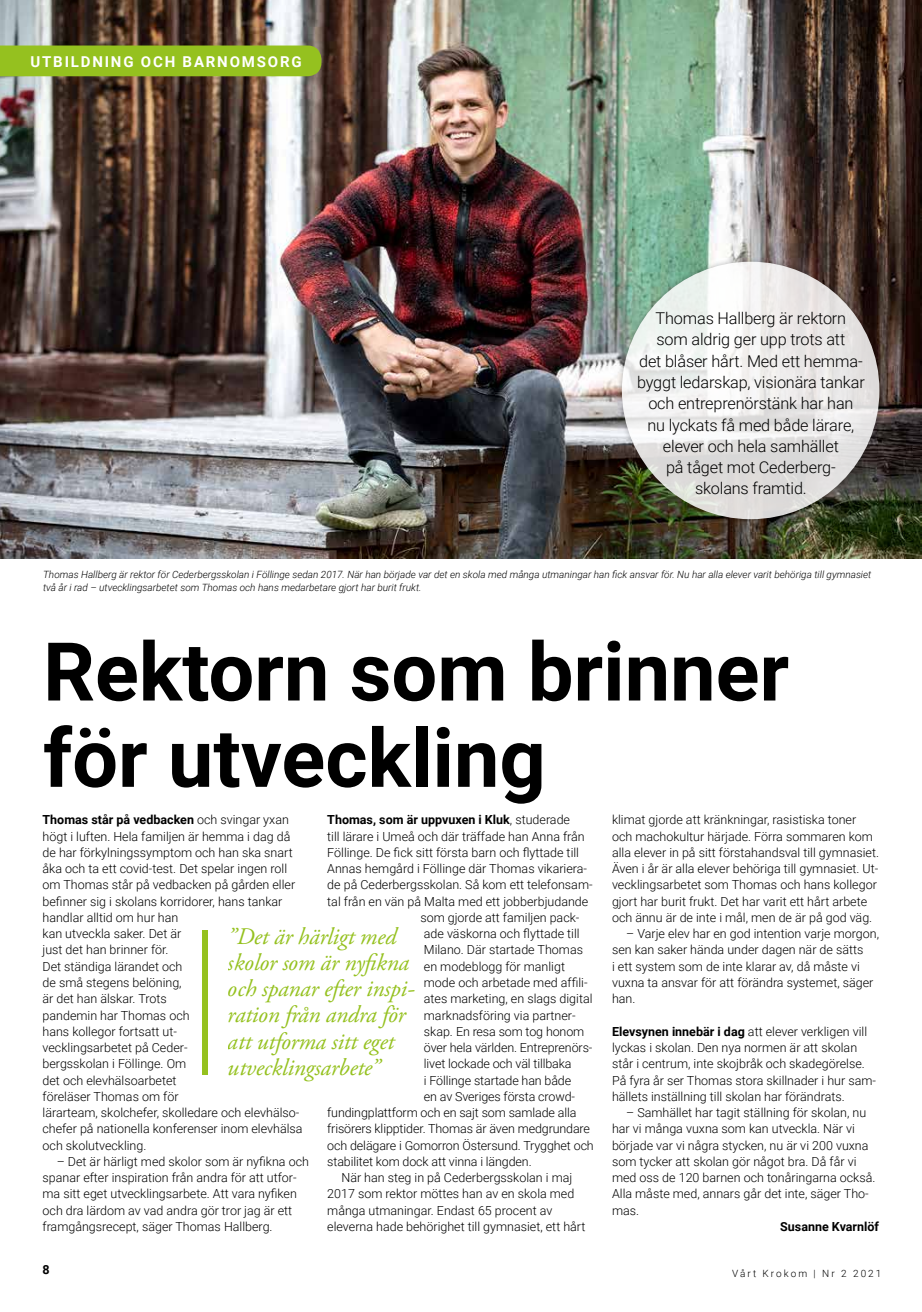
<style>
.page{position:relative;width:922px;height:1312px;background:#fff}
.page>*{position:absolute;margin:0;border:0;box-sizing:border-box;transform-origin:0 0}
.t1{font:700 81.12px/86.2px "Roboto";color:#000}
.t2{font:italic 23.75px/26.2px "Adobe Garamond Pro";letter-spacing:-.01em;color:#95c11f}
.t3{font:300 16.25px/21.2px "Roboto";letter-spacing:-.01em;color:#000;text-align:center}
.t4{font:700 15px "Roboto";letter-spacing:.12em;color:#fff}
.t5{font:300 12.5px/16.2px "Roboto";color:#000}
.t6{font:700 12.5px "Roboto";color:#000}
.t7{font:italic 300 10px/12.5px "Roboto";color:#000}
.t8{font:300 10px "Roboto";letter-spacing:.2em;color:#000}
.s1{font-weight:700}
.s2{font-weight:300}
</style>
<div class="page">
<img style="left:0;top:0;width:921px;height:558px">
<div style="left:202px;top:930px;width:6px;height:144px;background:#95c11f"></div>
<div style="left:0;top:45px;width:321px;height:31px;background:#95c11f"></div>
<div style="left:615px;top:256px;width:270px;height:269px;background:#000;opacity:.3"></div>
<svg style="left:621px;top:261px;width:258px;height:258px"></svg>
<p class="t4" style="left:31px;top:51px;width:272px">UTBILDNING OCH BARNOMSORG</p>
<p class="t3" style="left:637px;top:307px;width:229px">Thomas Hallberg är rektorn<br>som aldrig ger upp trots att<br>det blåser hårt. Med ett hemma&shy;byggt ledarskap, visionära tankar och entreprenörstänk har han<br>nu lyckats få med både lärare, elever och hela samhället<br>på tåget mot Cederberg-<br>skolans framtid.</p>
<p class="t7" style="left:43px;top:568px;width:829px">Thomas Hallberg är rektor för Cederbergsskolan i Föllinge sedan 2017. När han började var det en skola med många utmaningar han fick ansvar för. Nu har alla elever varit behöriga till gymnasiet två år i rad – utvecklingsarbetet som Thomas och hans medarbetare gjort har burit frukt.</p>
<h1 class="t1" style="left:43px;top:625px;width:747px">Rektorn som brinner för utveckling</h1>
<p class="t5" style="left:43px;top:811px;width:261px"><span class="s1">Thomas står på vedbacken</span> och svingar yxan högt i luften. Hela familjen är hemma i dag då de har förkylningssymptom och han ska snart åka och ta ett covid-test. Det spelar ingen roll om Thomas står på vedbacken på gården eller befinner sig i skolans korridorer, hans tankar handlar alltid om hur han<br>kan utveckla saker. Det är<br>just det han brinner för.<br>Det ständiga lärandet och<br>de små stegens belöning,<br>är det han älskar. Trots<br>pandemin har Thomas och<br>hans kollegor fortsatt ut-<br>vecklingsarbetet på Ceder-<br>bergsskolan i Föllinge. Om<br>det och elevhälsoarbetet<br>föreläser Thomas om för<br>lärarteam, skolchefer, skolledare och elevhälso&shy;chefer på nationella konferenser inom elevhälsa och skolutveckling.</p>
<p class="t5" style="left:43px;top:1152px;width:268px;text-indent:14px">– Det är härligt med skolor som är nyfikna och spanar efter inspiration från andra för att utfor&shy;ma sitt eget utvecklingsarbete. Att vara nyfiken och dra lärdom av vad andra gör tror jag är ett framgångsrecept, säger Thomas Hallberg.</p>
<p class="t6" style="left:327px;top:811px;width:244px">Thomas, som är uppvuxen i Kluk<span class="s2">, studerade</span></p>
<p class="t5" style="left:327px;top:827px;width:259px">till lärare i Umeå och där träffade han Anna från</p>
<p class="t5" style="left:327px;top:843px;width:253px">Föllinge. De fick sitt första barn och flyttade till</p>
<p class="t5" style="left:327px;top:859px;width:261px">Annas hemgård i Föllinge där Thomas vikariera-</p>
<p class="t5" style="left:327px;top:876px;width:267px">de på Cederbergsskolan. Så kom ett telefonsam-</p>
<p class="t5" style="left:327px;top:892px;width:262px">tal från en vän på Malta med ett jobberbjudande</p>
<p class="t5" style="left:420px;top:908px;width:161px">som gjorde att familjen pack-</p>
<p class="t5" style="left:424px;top:924px;width:157px">ade väskorna och flyttade till</p>
<p class="t5" style="left:424px;top:941px;width:161px">Milano. Där startade Thomas</p>
<p class="t5" style="left:424px;top:957px;width:143px">en modeblogg för manligt</p>
<p class="t5" style="left:424px;top:973px;width:165px">mode och arbetade med affili-</p>
<p class="t5" style="left:424px;top:989px;width:170px">ates marketing, en slags digital</p>
<p class="t5" style="left:424px;top:1006px;width:153px">marknadsföring via partner-</p>
<p class="t5" style="left:424px;top:1022px;width:162px">skap. En resa som tog honom</p>
<p class="t5" style="left:424px;top:1038px;width:170px">över hela världen. Entreprenörs-</p>
<p class="t5" style="left:424px;top:1054px;width:149px">livet lockade och väl tillbaka</p>
<p class="t5" style="left:424px;top:1071px;width:149px">i Föllinge startade han både</p>
<p class="t5" style="left:424px;top:1087px;width:153px">en av Sveriges första crowd-</p>
<p class="t5" style="left:327px;top:1103px;width:250px">fundingplattform och en sajt som samlade alla</p>
<p class="t5" style="left:327px;top:1119px;width:264px">frisörers klipptider. Thomas är även medgrundare</p>
<p class="t5" style="left:327px;top:1136px;width:268px">och delägare i Gomorron Östersund. Trygghet och</p>
<p class="t5" style="left:327px;top:1152px;width:206px">stabilitet kom dock att vinna i längden.</p>
<p class="t5" style="left:341px;top:1168px;width:232px">När han steg in på Cederbergsskolan i maj</p>
<p class="t5" style="left:327px;top:1184px;width:248px">2017 som rektor möttes han av en skola med</p>
<p class="t5" style="left:327px;top:1201px;width:226px">många utmaningar. Endast 65 procent av</p>
<p class="t5" style="left:327px;top:1217px;width:260px">eleverna hade behörighet till gymnasiet, ett hårt</p>
<h2 class="t2" style="left:228px;top:923px;width:188px">”Det är härligt med skolor som är nyfikna och spanar efter inspi&shy;ration från andra för att utforma sitt eget utvecklingsarbete”</h2>
<p class="t5" style="left:612px;top:811px;width:268px">klimat gjorde att kränkningar, rasistiska toner och machokultur härjade. Förra sommaren kom alla elever in på sitt förstahandsval till gymnasiet.<br>Även i år är alla elever behöriga till gymnasiet. Ut&shy;vecklingsarbetet som Thomas och hans kollegor gjort har burit frukt. Det har varit ett hårt arbete och ännu är de inte i mål, men de är på god väg.</p>
<p class="t5" style="left:612px;top:924px;width:268px;text-indent:14px">– Varje elev har en god intention varje morgon, sen kan saker hända under dagen när de sätts<br>i ett system som de inte klarar av, då måste vi vuxna ta ansvar för att förändra systemet, säger han.</p>
<p class="t5" style="left:612px;top:1022px;width:265px"><span class="s1">Elevsynen innebär i dag</span> att elever verkligen vill lyckas i skolan. Den nya normen är att skolan står i centrum, inte skojbråk och skadegörelse.<br>På fyra år ser Thomas stora skillnader i hur sam&shy;hällets inställning till skolan har förändrats.</p>
<p class="t5" style="left:612px;top:1103px;width:265px;text-indent:14px">– Samhället har tagit ställning för skolan, nu har vi många vuxna som kan utveckla. När vi började var vi några stycken, nu är vi 200 vuxna som tycker att skolan gör något bra. Då får vi med oss de 120 barnen och tonåringarna också.<br>Alla måste med, annars går det inte, säger Tho&shy;mas.</p>
<p class="t6" style="left:780px;top:1217px;width:100px">Susanne Kvarnlöf</p>
<p class="t6" style="left:43px;top:1260px;width:9px">8</p>
<p class="t8" style="left:731px;top:1265px;width:151px">Vårt Krokom | Nr 2 2021</p>
</div>
